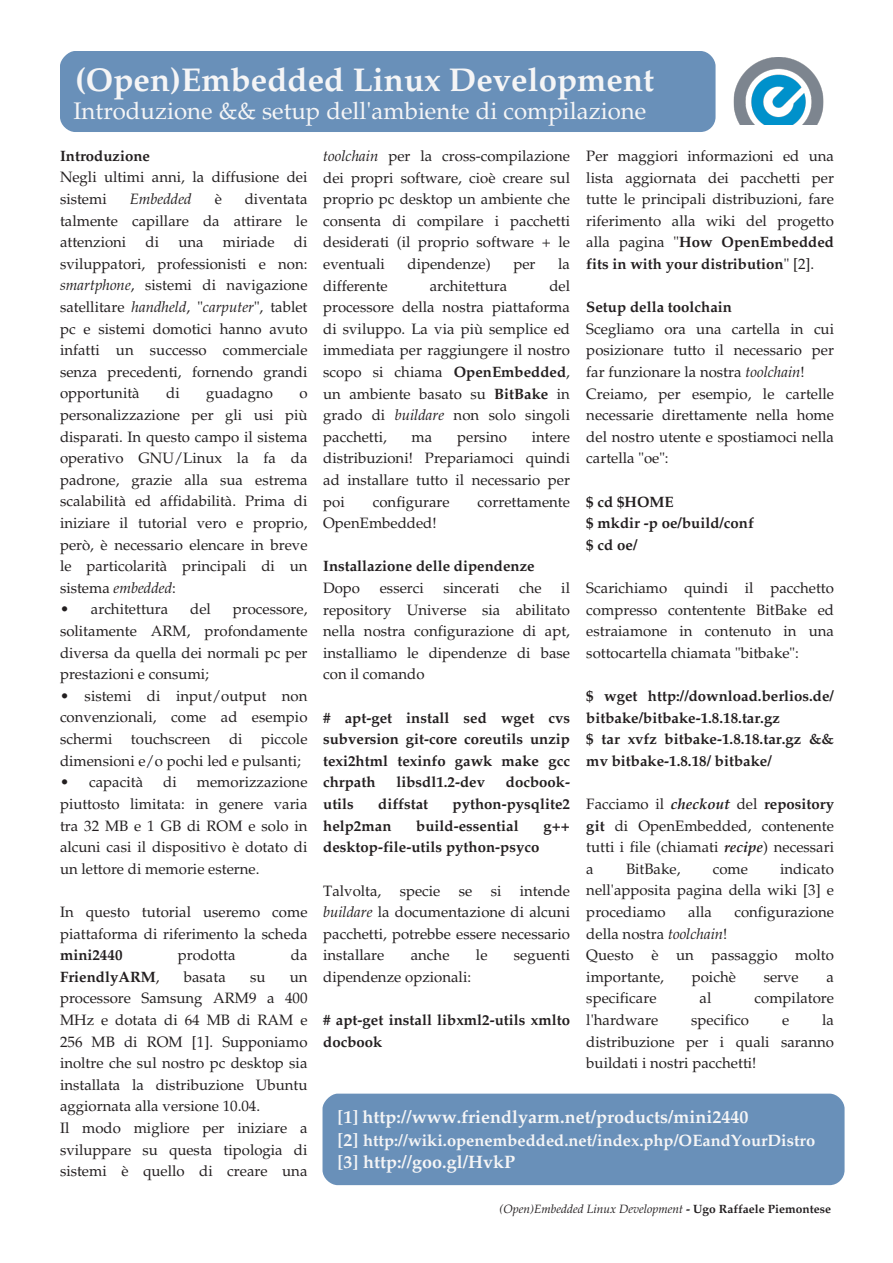
<style>
.page{position:relative;width:893px;height:1263px;background:#fff}
.page>*{position:absolute;margin:0;border:0;box-sizing:border-box;transform-origin:0 0}
.t1{font:700 33px "URW Palladio L";color:#f5f5f6}
.t2{font:24px "URW Palladio L Roma";color:#f5f5f6}
.t3{font:700 18px "URW Palladio L";color:#f5f5f6}
.t4{font:700 16.5px "URW Palladio L";color:#f5f5f6}
.t5{font:15px/21.6px "URW Palladio L Roma";color:#231f20;text-align:justify}
.t6{font:700 15px/21.6px "URW Palladio L";color:#231f20}
.t7{font:italic 15px "URW Palladio L";color:#231f20}
.t8{font:italic 12px "URW Palladio L";color:#231f20}
.s1{font-family:"URW Palladio L";font-style:italic}
.s2{font-family:"URW Palladio L Roma";font-weight:400}
.s3{font-family:"URW Palladio L";font-weight:700}
.s4{font-family:"URW Palladio L";font-weight:700;font-style:italic}
.s5{font-size:18px}
.s6{font-weight:700;font-style:normal}
</style>
<div class="page">
<div style="left:60px;top:51px;width:656px;height:81px;background:#6990b9"></div>
<div style="left:322px;top:1094px;width:522px;height:91px;background:#6990b9"></div>
<img style="left:734px;top:57px;width:90px;height:67px">
<h1 class="t1" style="left:75px;top:59px;width:581px">(Open)Embedded Linux Development</h1>
<h2 class="t2" style="left:74px;top:96px;width:574px">Introduzione &amp;&amp; setup dell'ambiente di compilazione</h2>
<p class="t6" style="left:60px;top:145px;width:91px">Introduzione</p>
<p class="t5" style="left:60px;top:166px;width:249px">Negli ultimi anni, la diffusione dei sistemi</p>
<p class="t7" style="left:130px;top:189px;width:63px">Embedded</p>
<p class="t5" style="left:215px;top:188px;width:9px">è</p>
<p class="t5" style="left:60px;top:188px;width:249px;text-indent:185px">diventata talmente capillare da attirare le attenzioni</p>
<p class="t5" style="left:60px;top:231px;width:249px;text-indent:234px">di sviluppatori, professionisti e non: <span class="s1">smartphone</span>, sistemi di navigazione satellitare <span class="s1">handheld</span>, "<span class="s1">carputer</span>", tablet pc e sistemi domotici hanno avuto infatti un successo commerciale senza precedenti, fornendo grandi opportunità</p>
<p class="t5" style="left:146px;top:231px;width:15px">di</p>
<p class="t5" style="left:178px;top:231px;width:27px">una</p>
<p class="t5" style="left:223px;top:231px;width:53px">miriade</p>
<p class="t5" style="left:166px;top:382px;width:15px">di</p>
<p class="t5" style="left:206px;top:382px;width:68px">guadagno</p>
<p class="t5" style="left:60px;top:382px;width:249px;text-indent:239px">o personalizzazione per gli usi più disparati. In questo campo il sistema operativo GNU/Linux la fa da padrone, grazie alla sua estrema scalabilità ed affidabilità. Prima di iniziare il tutorial vero e proprio, però, è necessario elencare in breve le particolarità principali di un sistema <span class="s1">embedded</span>:</p>
<p class="t5" style="left:60px;top:598px;width:110px">• architettura</p>
<p class="t5" style="left:190px;top:598px;width:22px">del</p>
<p class="t5" style="left:60px;top:598px;width:249px;text-indent:173px">processore, solitamente ARM, profondamente diversa da quella dei normali pc per prestazioni e consumi;</p>
<p class="t5" style="left:60px;top:685px;width:249px">• sistemi di input/output non convenzionali, come ad esempio schermi touchscreen di piccole dimensioni e/o pochi led e pulsanti;</p>
<p class="t5" style="left:60px;top:771px;width:85px">• capacità</p>
<p class="t5" style="left:163px;top:771px;width:15px">di</p>
<p class="t5" style="left:60px;top:771px;width:249px;text-indent:137px">memorizzazione piuttosto limitata: in genere varia tra 32 MB e 1 GB di ROM e solo in alcuni casi il dispositivo è dotato di un lettore di memorie esterne.</p>
<p class="t5" style="left:60px;top:901px;width:249px">In questo tutorial useremo come piattaforma di riferimento la scheda</p>
<p class="t6" style="left:60px;top:944px;width:64px">mini2440</p>
<p class="t5" style="left:178px;top:944px;width:59px">prodotta</p>
<p class="t5" style="left:291px;top:944px;width:18px">da</p>
<p class="t6" style="left:60px;top:966px;width:101px">FriendlyARM<span class="s2">,</span></p>
<p class="t5" style="left:184px;top:965px;width:44px">basata</p>
<p class="t5" style="left:250px;top:965px;width:17px">su</p>
<p class="t5" style="left:60px;top:965px;width:249px;text-align:left;text-indent:230px">un processore Samsung ARM9 a 400<br>MHz e dotata di 64 MB di RAM e<br>256 MB di ROM [1]. Supponiamo inoltre che sul nostro pc desktop sia installata la distribuzione Ubuntu aggiornata alla versione 10.04.<br>Il modo migliore per iniziare a sviluppare su questa tipologia di sistemi è quello di creare una</p>
<p class="t5" style="left:323px;top:145px;width:248px"><span class="s1">toolchain</span> per la cross-compilazione dei propri software, cioè creare sul proprio pc desktop un ambiente che consenta di compilare i pacchetti desiderati (il proprio software + le eventuali</p>
<p class="t5" style="left:408px;top:253px;width:85px">dipendenze)</p>
<p class="t5" style="left:513px;top:253px;width:24px">per</p>
<p class="t5" style="left:558px;top:253px;width:13px">la</p>
<p class="t5" style="left:323px;top:274px;width:66px">differente</p>
<p class="t5" style="left:430px;top:274px;width:79px">architettura</p>
<p class="t5" style="left:323px;top:274px;width:248px;text-indent:226px">del processore della nostra piattaforma di sviluppo. La via più semplice ed immediata per raggiungere il nostro scopo si chiama <span class="s3">OpenEmbedded</span>, un ambiente basato su <span class="s3">BitBake</span> in grado di <span class="s1">buildare</span> non solo singoli pacchetti,</p>
<p class="t5" style="left:323px;top:426px;width:248px;text-indent:209px">intere distribuzioni! Prepariamoci quindi ad installare tutto il necessario per poi</p>
<p class="t5" style="left:412px;top:426px;width:22px">ma</p>
<p class="t5" style="left:457px;top:426px;width:51px">persino</p>
<p class="t5" style="left:373px;top:490px;width:78px">configurare</p>
<p class="t5" style="left:478px;top:490px;width:94px">correttamente</p>
<p class="t5" style="left:323px;top:512px;width:115px">OpenEmbedded!</p>
<p class="t6" style="left:323px;top:555px;width:213px">Installazione delle dipendenze</p>
<p class="t5" style="left:323px;top:577px;width:39px">Dopo</p>
<p class="t5" style="left:380px;top:577px;width:46px">esserci</p>
<p class="t5" style="left:443px;top:577px;width:57px">sincerati</p>
<p class="t5" style="left:519px;top:577px;width:24px">che</p>
<p class="t5" style="left:323px;top:577px;width:248px;text-indent:238px">il repository Universe sia abilitato nella nostra configurazione di apt, installiamo le dipendenze di base con il comando</p>
<p class="t6" style="left:323px;top:707px;width:248px;text-align:justify"># apt-get install sed wget cvs subversion git-core coreutils unzip texi2html texinfo gawk make gcc chrpath</p>
<p class="t6" style="left:396px;top:771px;width:90px">libsdl1.2-dev</p>
<p class="t6" style="left:506px;top:771px;width:66px">docbook-</p>
<p class="t6" style="left:323px;top:793px;width:32px">utils</p>
<p class="t6" style="left:378px;top:793px;width:51px">diffstat</p>
<p class="t6" style="left:453px;top:793px;width:119px">python-pysqlite2</p>
<p class="t6" style="left:323px;top:815px;width:70px">help2man</p>
<p class="t6" style="left:416px;top:815px;width:104px">build-essential</p>
<p class="t6" style="left:543px;top:815px;width:28px">g++</p>
<p class="t6" style="left:323px;top:836px;width:218px">desktop-file-utils python-psyco</p>
<p class="t5" style="left:323px;top:879px;width:248px">Talvolta, specie se si intende <span class="s1">buildare</span> la documentazione di alcuni pacchetti, potrebbe essere necessario installare</p>
<p class="t5" style="left:411px;top:944px;width:40px">anche</p>
<p class="t5" style="left:476px;top:944px;width:13px">le</p>
<p class="t5" style="left:514px;top:944px;width:58px">seguenti</p>
<p class="t5" style="left:323px;top:966px;width:149px">dipendenze opzionali:</p>
<p class="t6" style="left:323px;top:1009px;width:248px"># apt-get install libxml2-utils xmlto docbook</p>
<p class="t5" style="left:586px;top:145px;width:249px">Per maggiori informazioni ed una lista aggiornata dei pacchetti per tutte le principali distribuzioni, fare riferimento alla wiki del progetto</p>
<p class="t6" style="left:586px;top:231px;width:249px"><span class="s2">alla pagina "</span>How OpenEmbedded fits in with your distribution<span class="s2">" [2].</span></p>
<p class="t6" style="left:586px;top:296px;width:147px">Setup della toolchain</p>
<p class="t5" style="left:586px;top:318px;width:249px;text-align:left">Scegliamo ora una cartella in cui posizionare tutto il necessario per far funzionare la nostra <span class="s1">toolchain</span>!<br>Creiamo, per esempio, le cartelle necessarie direttamente nella home del nostro utente e spostiamoci nella cartella "oe":</p>
<p class="t6" style="left:586px;top:491px;width:169px">$ cd $HOME<br>$ mkdir -p oe/build/conf $ cd oe/</p>
<p class="t5" style="left:586px;top:577px;width:249px">Scarichiamo quindi il pacchetto compresso contentente BitBake ed estraiamone in contenuto in una sottocartella chiamata "bitbake":</p>
<p class="t6" style="left:586px;top:685px;width:249px">$ wget http://download.berlios.de/ bitbake/bitbake-1.8.18.tar.gz<br>$ tar xvfz bitbake-1.8.18.tar.gz &amp;&amp; mv bitbake-1.8.18/ bitbake/</p>
<p class="t5" style="left:586px;top:793px;width:249px">Facciamo il <span class="s4">checkout</span> del <span class="s3">repository git</span> di OpenEmbedded, contenente tutti i file (chiamati <span class="s4">recipe</span>) necessari a</p>
<p class="t5" style="left:586px;top:858px;width:249px;text-indent:194px">indicato nell'apposita pagina della wiki [3] e procediamo</p>
<p class="t5" style="left:626px;top:858px;width:56px">BitBake,</p>
<p class="t5" style="left:713px;top:858px;width:37px">come</p>
<p class="t5" style="left:688px;top:901px;width:25px">alla</p>
<p class="t5" style="left:734px;top:901px;width:101px">configurazione</p>
<p class="t5" style="left:586px;top:922px;width:249px;text-align:left">della nostra <span class="s1">toolchain</span>!<br>Questo è un passaggio molto importante,</p>
<p class="t5" style="left:692px;top:966px;width:46px">poichè</p>
<p class="t5" style="left:764px;top:966px;width:37px">serve</p>
<p class="t5" style="left:826px;top:966px;width:9px">a</p>
<p class="t5" style="left:586px;top:987px;width:72px">specificare</p>
<p class="t5" style="left:700px;top:987px;width:13px">al</p>
<p class="t5" style="left:754px;top:987px;width:81px">compilatore</p>
<p class="t5" style="left:586px;top:1009px;width:73px">l'hardware</p>
<p class="t5" style="left:691px;top:1009px;width:59px">specifico</p>
<p class="t5" style="left:782px;top:1009px;width:9px">e</p>
<p class="t5" style="left:586px;top:1009px;width:249px;text-indent:236px">la distribuzione per i quali saranno buildati i nostri pacchetti!</p>
<p class="t3" style="left:338px;top:1105px;width:412px">[1] http://www.friendlyarm.net/products/mini2440</p>
<p class="t4" style="left:338px;top:1129px;width:479px"><span class="s5">[2]</span> http://wiki.openembedded.net/index.php/OEandYourDistro</p>
<p class="t3" style="left:338px;top:1150px;width:179px">[3] http://goo.gl/HvkP</p>
<p class="t8" style="left:499px;top:1201px;width:333px">(Open)Embedded Linux Development <span class="s6">- Ugo Raffaele Piemontese</span></p>
</div>
